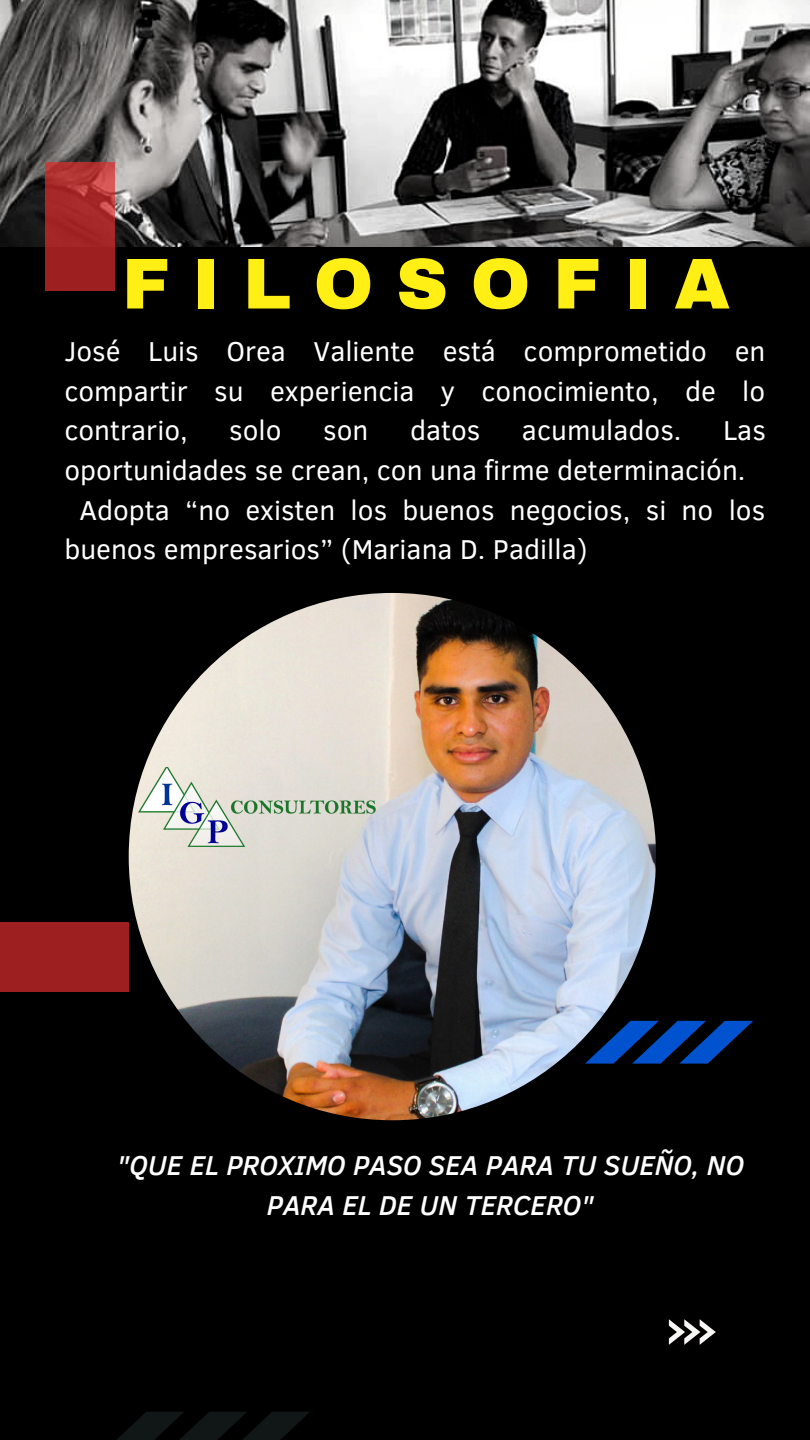
<style>
.page{position:relative;width:810px;height:1440px;background:#000}
.page>*{position:absolute;margin:0;border:0;box-sizing:border-box;transform-origin:0 0}
.t1{font:900 72px "Archivo";letter-spacing:.315em;color:#ffef15}
.t2{font:28px/39.7px "Clear Sans";color:#fff}
.t3{font:italic 500 28px/39.7px "Clear Sans";color:#fff;text-align:center}
</style>
<div class="page">
<img style="left:129px;top:593px;width:527px;height:527px;border-radius:50%">
<svg style="left:585px;top:1021px;width:168px;height:43px"></svg>
<div style="left:0;top:922px;width:129px;height:70px;background:#9d1f1f"></div>
<img style="left:0;top:0;width:810px;height:247px">
<svg style="left:45px;top:162px;width:69px;height:129px;background:#a72828"></svg>
<svg style="left:669px;top:1319px;width:47px;height:26px"></svg>
<svg style="left:117px;top:1412px;width:192px;height:28px"></svg>
<img style="left:138px;top:767px;width:254px;height:79px">
<p class="t1" style="left:122px;top:245px;width:610px">FILOSOFIA</p>
<p class="t2" style="left:64px;top:330px;width:703px;text-align:justify">José Luis Orea Valiente está comprometido en compartir su experiencia y conocimiento, de lo contrario,</p>
<p class="t2" style="left:229px;top:409px;width:54px">solo</p>
<p class="t2" style="left:323px;top:409px;width:47px">son</p>
<p class="t2" style="left:410px;top:409px;width:72px">datos</p>
<p class="t2" style="left:522px;top:409px;width:161px">acumulados.</p>
<p class="t2" style="left:64px;top:409px;width:703px;text-indent:659px">Las oportunidades se crean, con una firme determinación.</p>
<p class="t2" style="left:64px;top:488px;width:702px;text-indent:15px">Adopta “no existen los buenos negocios, si no los buenos empresarios” (Mariana D. Padilla)</p>
<p class="t3" style="left:117px;top:1144px;width:629px">"QUE EL PROXIMO PASO SEA PARA TU SUEÑO, NO<br>PARA EL DE UN TERCERO"</p>
</div>
